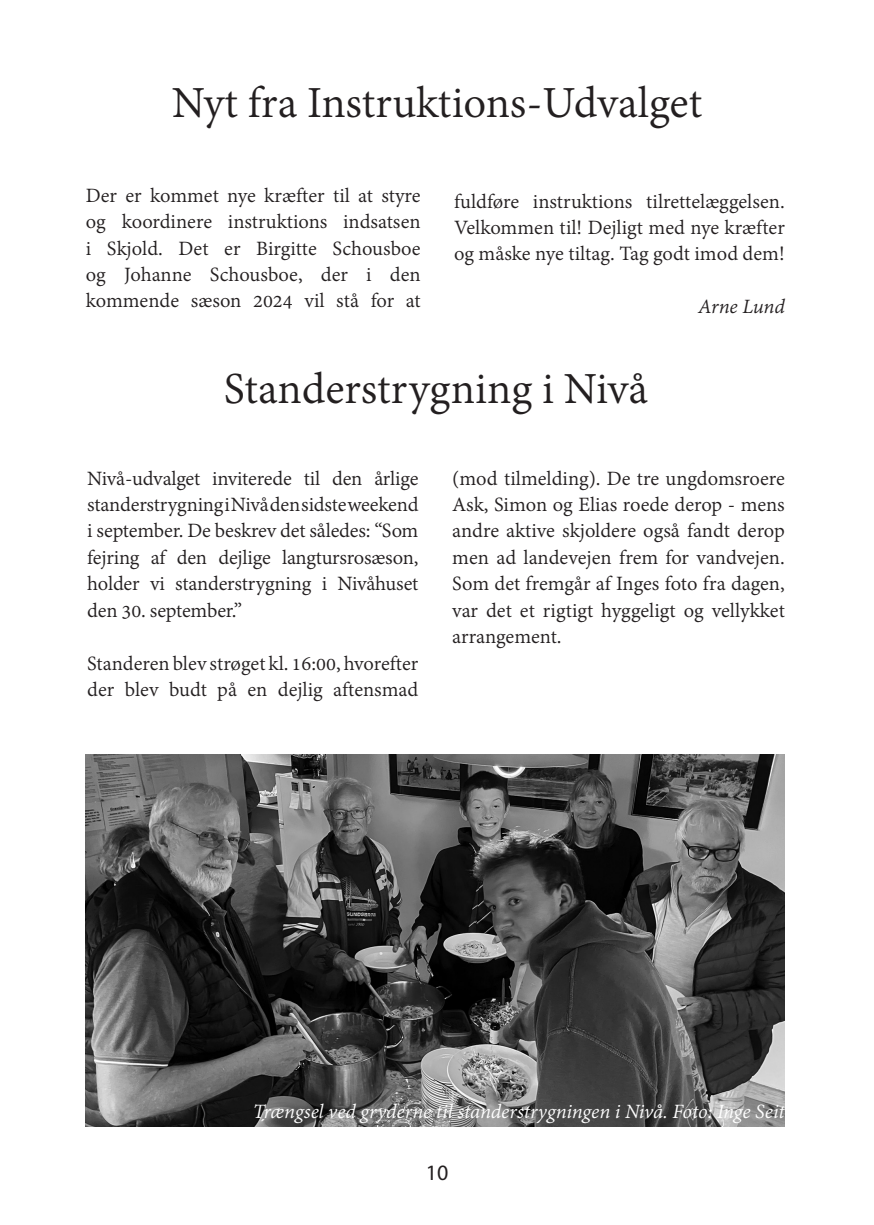
<style>
.page{position:relative;width:874px;height:1225px;background:#fff}
.page>*{position:absolute;margin:0;border:0;box-sizing:border-box;transform-origin:0 0}
.Ro_overskrift_til_indholdsfortegnelse{font:48px "Adobe Devanagari";color:#231f20}
.Ro_brød{font:22px/26.4px "Adobe Devanagari";color:#231f20;text-align:justify}
.Ro_Billed_tekst{font:italic 22px "Adobe Devanagari";letter-spacing:-.005em;color:#fff}
.Ro_brød-2{font:italic 22px "Adobe Devanagari";letter-spacing:-.01em;color:#231f20}
.t1{font:22px "Myriad Pro";color:#231f20}
</style>
<div class="page">
<img style="left:86px;top:754px;width:698px;height:372px">
<p class="Ro_overskrift_til_indholdsfortegnelse" style="left:172px;top:75px;width:532px">Nyt fra Instruktions-Udvalget</p>
<p class="Ro_brød" style="left:86px;top:184px;width:336px">Der er kommet nye kræfter til at styre og koordinere instruktions indsatsen i Skjold. Det er Birgitte Schousboe og Johanne Schousboe, der i den kommende sæson 2024 vil stå for at</p>
<p class="Ro_brød" style="left:454px;top:190px;width:332px">fuldføre instruktions tilrettelæggelsen.<br>Velkommen til! Dejligt med nye kræfter og måske nye tiltag. Tag godt imod dem!</p>
<p class="Ro_brød-2" style="left:697px;top:294px;width:88px">Arne Lund</p>
<p class="Ro_overskrift_til_indholdsfortegnelse" style="left:224px;top:361px;width:425px">Standerstrygning i Nivå</p>
<p class="Ro_brød" style="left:87px;top:467px;width:332px">Nivå-udvalget inviterede til den årlige standerstrygning i Nivå den sidste weekend i september. De beskrev det således: “Som fejring af den dejlige langtursrosæson, holder vi standerstrygning i Nivåhuset den 30. september.”</p>
<p class="Ro_brød" style="left:87px;top:651px;width:332px">Standeren blev strøget kl. 16:00, hvorefter der blev budt på en dejlig aftensmad</p>
<p class="Ro_brød" style="left:452px;top:467px;width:334px">(mod tilmelding). De tre ungdomsroere Ask, Simon og Elias roede derop - mens andre aktive skjoldere også fandt derop men ad landevejen frem for vandvejen.<br>Som det fremgår af Inges foto fra dagen, var det et rigtigt hyggeligt og vellykket arrangement.</p>
<p class="Ro_Billed_tekst" style="left:252px;top:1099px;width:533px">Trængsel ved gryderne til standerstrygningen i Nivå. Foto: Inge Seit</p>
<p class="t1" style="left:425px;top:1159px;width:24px">10</p>
</div>
